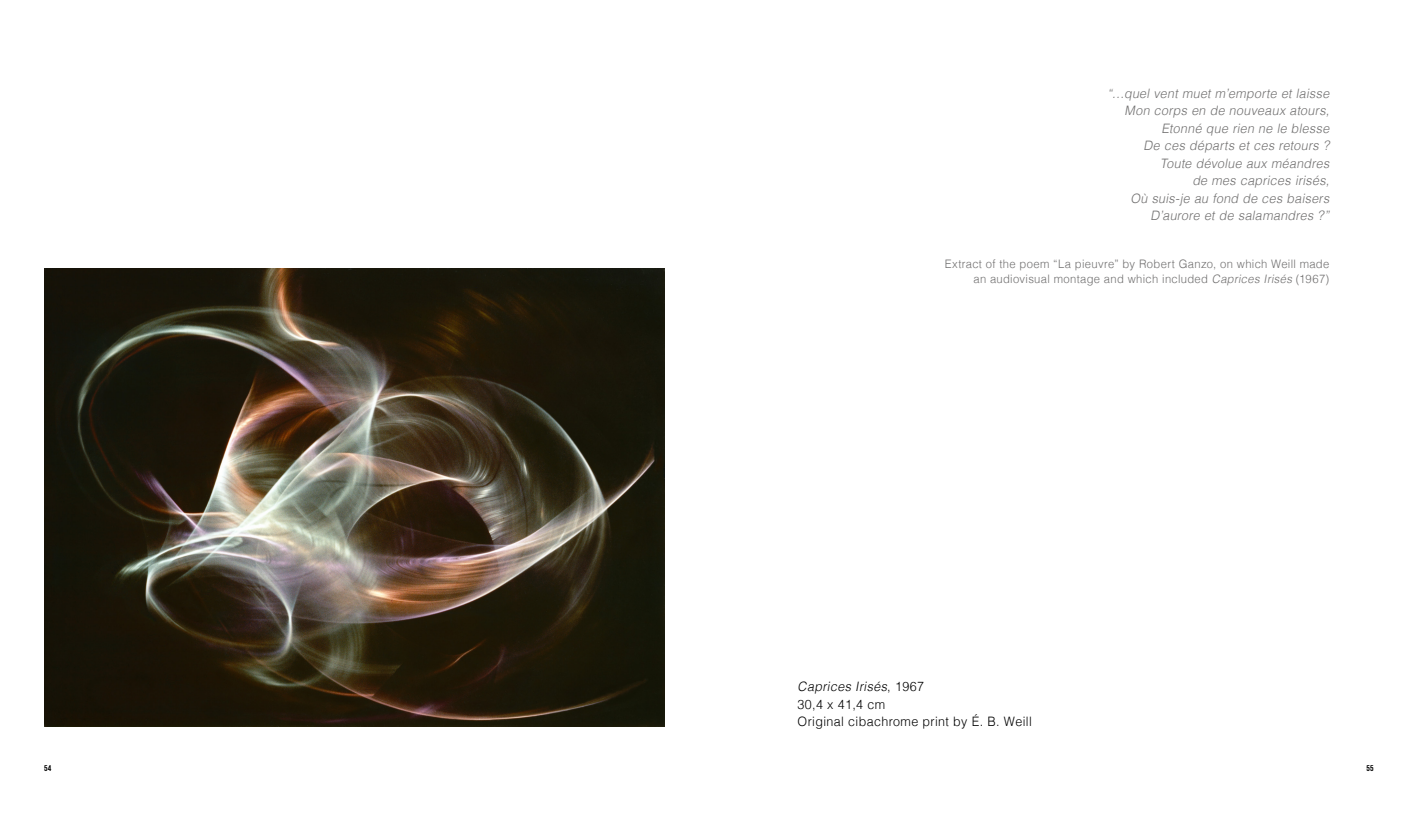
<style>
.page{position:relative;width:1418px;height:815px;background:#fff}
.page>*{position:absolute;margin:0;border:0;box-sizing:border-box;transform-origin:0 0}
.t1{font:italic 300 13px/17.5px "Helvetica";color:#706f6f;text-align:right;scale:.96 1}
.t2{font:300 13px/17.5px "Helvetica";letter-spacing:.03em;color:#000;scale:.96 1}
.t3{font:300 11.75px/15px "Helvetica";letter-spacing:.03em;color:#706f6f;text-align:right;scale:.96 1}
.t4{font:8.38px "Bebas Neue";color:#000;scale:1.05 1}
.s1{font-style:italic}
</style>
<div class="page">
<img style="left:44px;top:269px;width:620px;height:457px">
<p class="t1" style="left:1107px;top:83px;width:236px">“…quelventmuetm’emporte etlaisse<br>Mon corps en de nouveaux atours,<br>Etonné que rien ne le blesse<br>De ces départs etces retours ?<br>Toute dévolue aux méandres<br>de mes caprices irisés,<br>Où suis-je au fond de ces baisers<br>D’aurore etde salamandres ?”</p>
<p class="t3" style="left:944px;top:255px;width:402px">Extract of the poem “La pieuvre” by Robert Ganzo, on which Weill made an audiovisual montage and which included <span class="s1">Caprices Irisés</span> (1967)</p>
<p class="t2" style="left:797px;top:677px;width:245px"><span class="s1">Caprices Irisés</span>, 1 9 6 7<br>30,4 x 41,4 cm<br>Original cibachrome print by É. B. Weill</p>
<p class="t4" style="left:44px;top:763px;width:8px">54</p>
<p class="t4" style="left:1366px;top:763px;width:8px">55</p>
</div>
